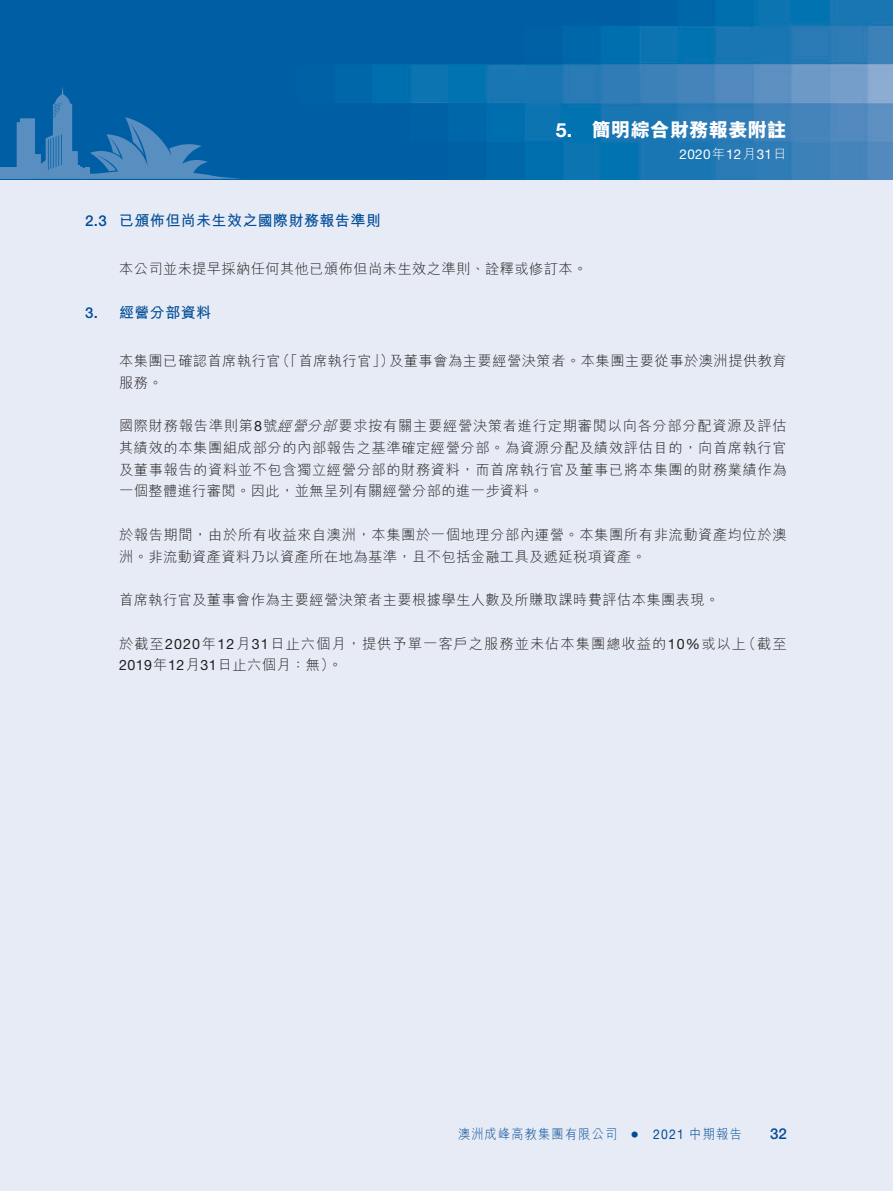
<style>
.page{position:relative;width:893px;height:1191px;background:#e7ebf5}
.page>*{position:absolute;margin:0;border:0;box-sizing:border-box;transform-origin:0 0}
.t1{font:22.5px "Times LT Std";color:#004c97}
.t2{font:800 19.5px "M Hei HK";color:#fff}
.t3{font:700 19.5px "Helvetica Neue LT Std";color:#fff}
.t4{font:700 15px "M Hei HK";letter-spacing:.03em;color:#004c97}
.t5{font:500 15px "Helvetica Neue LT Std";color:#004c97}
.t6{font:300 14.25px/21.8px "M Hei HK";letter-spacing:.03em;color:#231f20}
.t7{font:300 14.25px/21.8px "M Hei HK";letter-spacing:.07em;color:#231f20}
.t8{font:300 13.5px "M Hei HK";letter-spacing:.1em;color:#004c97;scale:.9 1}
.t9{font:13.5px "Helvetica Neue LT Std";letter-spacing:.03em;color:#fff}
.t10{font:13.5px "Helvetica Neue LT Std";color:#004c97;scale:.9 1}
.s1{font-family:"M Hei HK";font-weight:300}
.s2{font-family:"Helvetica Neue LT Std";font-weight:400}
.s3{font-style:italic}
</style>
<div class="page">
<img style="left:0;top:0;width:893px;height:179px">
<svg style="left:0;top:86px;width:242px;height:93px;background:#1d6ead"></svg>
<h2 class="t3" style="left:556px;top:117px;width:18px">5.</h2>
<h2 class="t2" style="left:592px;top:120px;width:196px">簡明綜合財務報表附註</h2>
<p class="t9" style="left:679px;top:146px;width:109px">2020<span class="s1">年</span>12<span class="s1">月</span>31<span class="s1">日</span></p>
<p class="t5" style="left:85px;top:212px;width:23px">2.3</p>
<p class="t4" style="left:119px;top:210px;width:263px">已頒佈但尚未生效之國際財務報告準則</p>
<p class="t5" style="left:85px;top:304px;width:14px">3.</p>
<p class="t6" style="left:119px;top:257px;width:470px">本公司並未提早採納任何其他已頒佈但尚未生效之準則、詮釋或修訂本。</p>
<p class="t4" style="left:119px;top:302px;width:94px">經營分部資料</p>
<p class="t6" style="left:389px;top:349px;width:399px">及董事會為主要經營決策者。本集團主要從事於澳洲提供教育</p>
<p class="t6" style="left:119px;top:349px;width:163px">本集團已確認首席執行官服務。</p>
<p class="t6" style="left:119px;top:415px;width:669px;text-align:justify">國際財務報告準則第<span class="s2">8</span>號<span class="s3">經營分部</span>要求按有關主要經營決策者進行定期審閱以向各分部分配資源及評估其績效的本集團組成部分的內部報告之基準確定經營分部。為資源分配及績效評估目的，向首席執行官及董事報告的資料並不包含獨立經營分部的財務資料，而首席執行官及董事已將本集團的財務業績作為一個整體進行審閱。因此，並無呈列有關經營分部的進一步資料。</p>
<p class="t6" style="left:119px;top:523px;width:669px">於報告期間，由於所有收益來自澳洲，本集團於一個地理分部內運營。本集團所有非流動資產均位於澳洲。非流動資產資料乃以資產所在地為基準，且不包括金融工具及遞延稅項資產。</p>
<p class="t6" style="left:119px;top:589px;width:602px">首席執行官及董事會作為主要經營決策者主要根據學生人數及所賺取課時費評估本集團表現。</p>
<p class="t6" style="left:742px;top:632px;width:46px">（截至</p>
<p class="t6" style="left:276px;top:349px;width:119px">（「首席執行官」）</p>
<p class="t7" style="left:119px;top:632px;width:629px">於截至<span class="s2">2020</span>年<span class="s2">12</span>月<span class="s2">31</span>日止六個月，提供予單一客戶之服務並未佔本集團總收益的<span class="s2">10%</span>或以上<br><span class="s2">2019</span>年<span class="s2">12</span>月<span class="s2">31</span>日止六個月：無。(</p>
<p class="t8" style="left:458px;top:1127px;width:178px">澳洲成峰高教集團有限公司</p>
<h1 class="t1" style="left:631px;top:1121px;width:9px">•</h1>
<p class="t10" style="left:653px;top:1126px;width:100px">2021 <span class="s1">中期報告</span></p>
<p class="t5" style="left:770px;top:1124px;width:18px">32</p>
</div>
